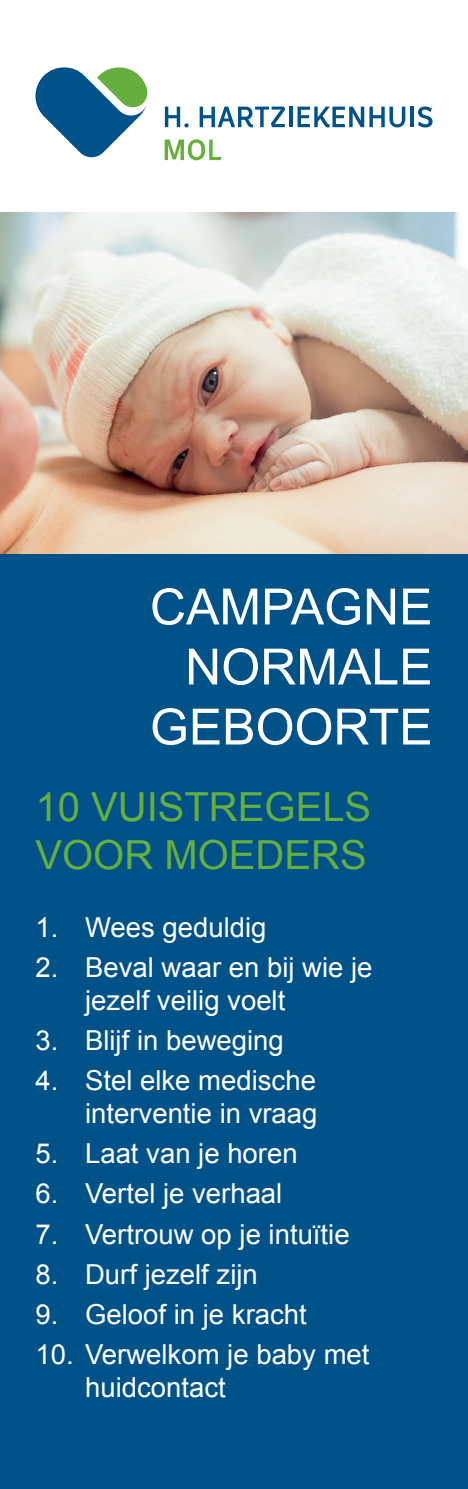
<style>
.page{position:relative;width:468px;height:1489px;background:#fff}
.page>*{position:absolute;margin:0;border:0;box-sizing:border-box;transform-origin:0 0}
.t1{font:50px/60px "Arial";color:#fff;text-align:right}
.t2{font:40px/48px "Arial";color:#66af3f}
.t3{font:27.5px/33px "Arial";color:#fff}
</style>
<div class="page">
<div style="left:0;top:213px;width:468px;height:1275px;background:#005288"></div>
<img style="left:0;top:213px;width:468px;height:340px">
<svg style="left:35px;top:67px;width:113px;height:91px"></svg>
<svg style="left:165px;top:107px;width:24px;height:20px"></svg>
<svg style="left:200px;top:107px;width:85px;height:20px"></svg>
<hr style="left:289px;top:107px;width:3px;height:20px;background:#005288">
<svg style="left:297px;top:107px;width:108px;height:20px"></svg>
<hr style="left:410px;top:107px;width:3px;height:20px;background:#005288">
<svg style="left:418px;top:106px;width:14px;height:21px"></svg>
<svg style="left:165px;top:139px;width:56px;height:21px"></svg>
<h1 class="t1" style="left:150px;top:577px;width:284px">CAMPAGNE<br>NORMALE<br>GEBOORTE</h1>
<h2 class="t2" style="left:35px;top:783px;width:337px">10 VUISTREGELS<br>VOOR MOEDERS</h2>
<p class="t3" style="left:35px;top:910px;width:232px">1. Wees geduldig</p>
<p class="t3" style="left:85px;top:951px;width:289px;text-indent:-50px">2. Beval waar en bij wie je jezelf veilig voelt</p>
<p class="t3" style="left:35px;top:1024px;width:250px">3. Blijf in beweging</p>
<p class="t3" style="left:35px;top:1064px;width:283px;text-align:right">4. Stel elke medische interventie in vraag</p>
<p class="t3" style="left:35px;top:1137px;width:264px">5. Laat van je horen</p>
<p class="t3" style="left:35px;top:1177px;width:248px">6. Vertel je verhaal</p>
<p class="t3" style="left:35px;top:1217px;width:316px">7. Vertrouw op je intuïtie</p>
<p class="t3" style="left:35px;top:1257px;width:224px">8. Durf jezelf zijn</p>
<p class="t3" style="left:35px;top:1297px;width:273px">9. Geloof in je kracht</p>
<p class="t3" style="left:85px;top:1337px;width:286px;text-indent:-50px">10. Verwelkom je baby met huidcontact</p>
</div>
